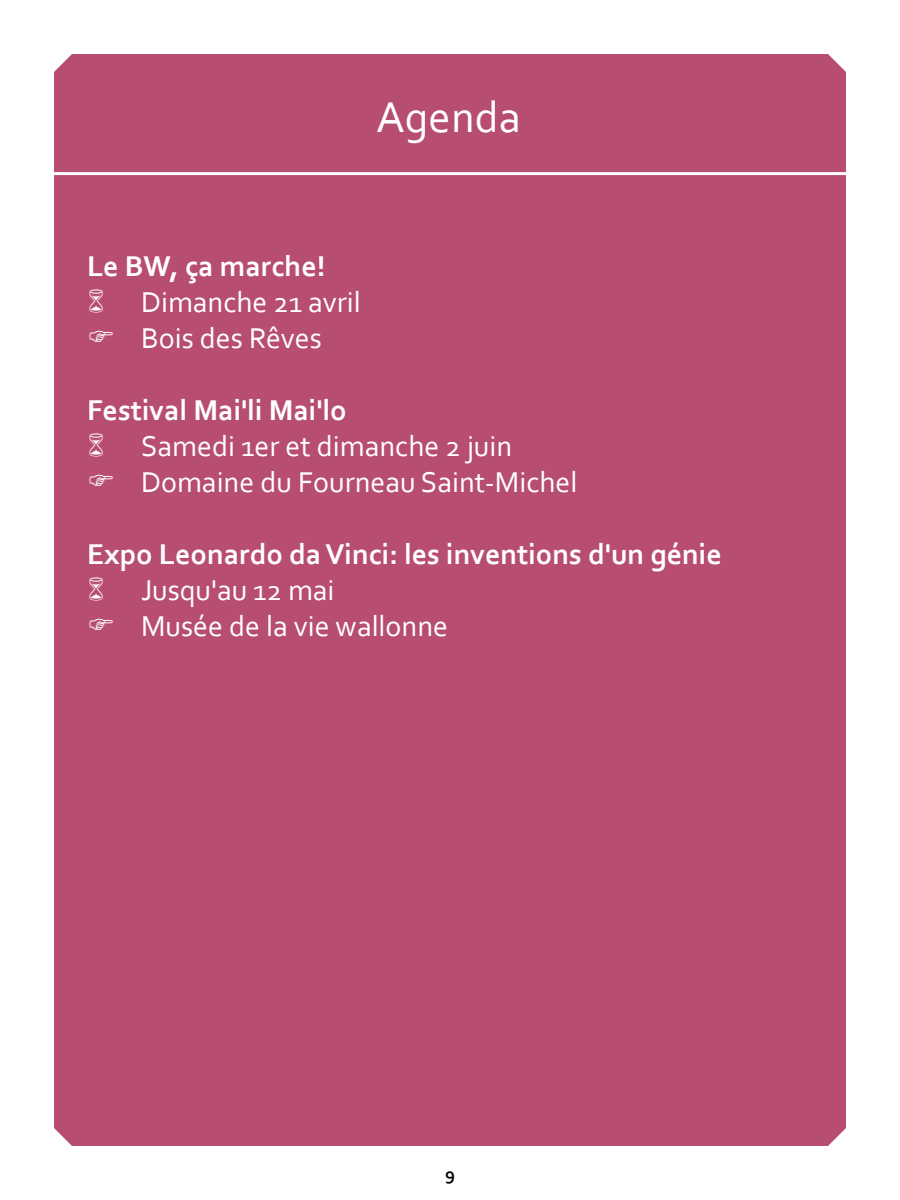
<style>
.page{position:relative;width:900px;height:1200px;background:#fff}
.page>*{position:absolute;margin:0;border:0;box-sizing:border-box;transform-origin:0 0}
.t1{font:45px "Corbel";color:#fff}
.t2{font:30px "Corbel";color:#fff}
.t3{font:700 30px "Corbel";color:#fff}
.t4{font:700 18px "Corbel";color:#000}
</style>
<div class="page">
<div style="left:54px;top:54px;width:792px;height:1092px;background:#b84d72"></div>
<hr style="left:51px;top:172px;width:807px;height:3px;background:#fff">
<svg style="left:90px;top:290px;width:13px;height:23px"></svg>
<svg style="left:90px;top:331px;width:23px;height:11px"></svg>
<svg style="left:90px;top:434px;width:13px;height:23px"></svg>
<svg style="left:90px;top:475px;width:23px;height:11px"></svg>
<svg style="left:90px;top:578px;width:13px;height:23px"></svg>
<svg style="left:90px;top:619px;width:23px;height:11px"></svg>
<p class="t1" style="left:376px;top:90px;width:146px">Agenda</p>
<p class="t3" style="left:87px;top:248px;width:240px">Le BW, ça marche!</p>
<p class="t2" style="left:141px;top:284px;width:221px">Dimanche 21 avril</p>
<p class="t2" style="left:141px;top:320px;width:182px">Bois des Rêves</p>
<p class="t3" style="left:87px;top:392px;width:261px">Festival Mai'li Mai'lo</p>
<p class="t2" style="left:141px;top:428px;width:373px">Samedi 1er et dimanche 2 juin</p>
<p class="t2" style="left:141px;top:464px;width:438px">Domaine du Fourneau Saint-Michel</p>
<p class="t3" style="left:87px;top:536px;width:636px">Expo Leonardo da Vinci: les inventions d'un génie</p>
<p class="t2" style="left:141px;top:572px;width:195px">Jusqu'au 12 mai</p>
<p class="t2" style="left:141px;top:608px;width:309px">Musée de la vie wallonne</p>
<p class="t4" style="left:445px;top:1163px;width:11px">9</p>
</div>
